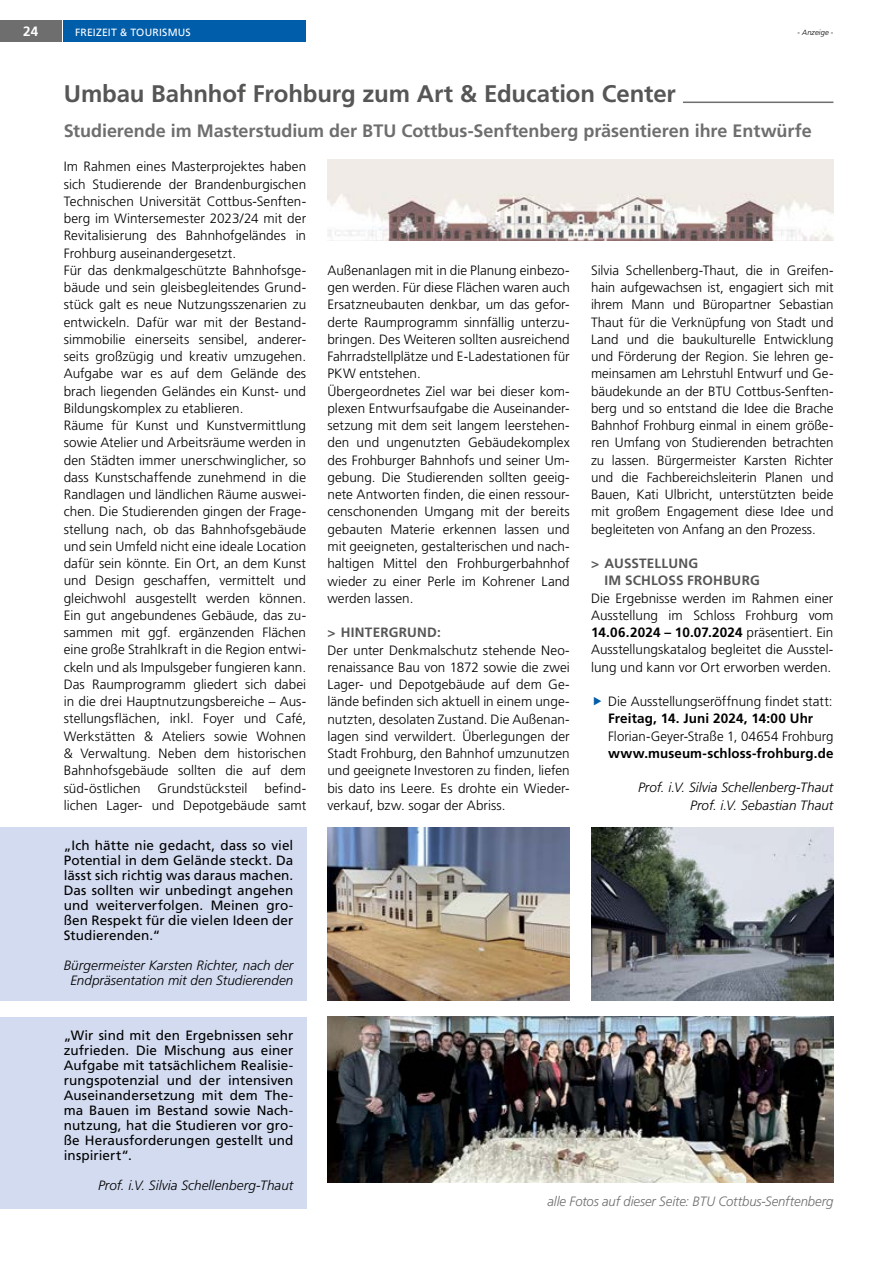
<style>
.page{position:relative;width:893px;height:1263px;background:#fff}
.page>*{position:absolute;margin:0;border:0;box-sizing:border-box;transform-origin:0 0}
.t1{font:700 24px "Frutiger LT Std";letter-spacing:-.005em;color:#565655}
.t2{font:700 18px "Frutiger LT Std";letter-spacing:-.005em;color:#6e6e6e}
.t3{font:300 13.5px/17.2px "Frutiger LT Std";letter-spacing:.005em;color:#000;text-align:justify}
.t4{font:13.5px/15px "Frutiger LT Std";letter-spacing:.01em;color:#000;text-align:justify}
.t5{font:italic 300 13.5px/17.2px "Frutiger LT Std";letter-spacing:.005em;color:#000;text-align:right}
.t6{font:700 13.5px "Frutiger LT Std";letter-spacing:.01em;color:#000}
.t7{font:italic 300 13.5px "Frutiger LT Std";letter-spacing:-.005em;color:#6e6e6e}
.t8{font:700 13.5px/17.2px "Frutiger LT Std";letter-spacing:.015em;color:#565655}
.t9{font:700 13.5px "Frutiger LT Std";color:#fff}
.t10{font:10.5px "Frutiger LT Std";letter-spacing:.02em;color:#fff}
.t11{font:italic 300 7.5px "Frutiger LT Std";letter-spacing:.02em;color:#000}
.s1{font-weight:700}
</style>
<div class="page">
<div style="left:64px;top:20px;width:242px;height:22px;background:#005daa"></div>
<div style="left:0;top:20px;width:62px;height:22px;background:#6e6e6e"></div>
<hr style="left:683px;top:102px;width:150px;height:1px;background:#6e6e6e">
<div style="left:0;top:1017px;width:306px;height:191px;background:#d3dbf0"></div>
<div style="left:0;top:827px;width:306px;height:174px;background:#d3dbf0"></div>
<img style="left:327px;top:1017px;width:506px;height:165px">
<img style="left:327px;top:160px;width:506px;height:80px">
<img style="left:327px;top:827px;width:243px;height:174px">
<img style="left:591px;top:827px;width:242px;height:174px">
<p class="t9" style="left:23px;top:23px;width:17px">24</p>
<p class="t10" style="left:75px;top:26px;width:117px">FREIZEIT &amp; TOURISMUS</p>
<p class="t11" style="left:798px;top:29px;width:37px">- Anzeige -</p>
<h1 class="t1" style="left:64px;top:80px;width:614px">Umbau Bahnhof Frohburg zum Art &amp; Education Center</h1>
<h2 class="t2" style="left:64px;top:120px;width:749px">Studierende im Masterstudium der BTU Cottbus-Senftenberg präsentieren ihre Entwürfe</h2>
<p class="t3" style="left:64px;top:158px;width:244px;text-align:left">Im Rahmen eines Masterprojektes haben sich Studierende der Brandenburgischen Technischen Universität Cottbus-Senften&shy;berg im Wintersemester 2023/24 mit der Revitalisierung des Bahnhofgeländes in Frohburg auseinandergesetzt.<br>Für das denkmalgeschützte Bahnhofsge&shy;bäude und sein gleisbegleitendes Grund&shy;stück galt es neue Nutzungsszenarien zu entwickeln. Dafür war mit der Bestand&shy;simmobilie einerseits sensibel, anderer&shy;seits großzügig und kreativ umzugehen.<br>Aufgabe war es auf dem Gelände des brach liegenden Geländes ein Kunst- und Bildungskomplex zu etablieren.<br>Räume für Kunst und Kunstvermittlung sowie Atelier und Arbeitsräume werden in den Städten immer unerschwinglicher, so dass Kunstschaffende zunehmend in die Randlagen und ländlichen Räume auswei&shy;chen. Die Studierenden gingen der Frage&shy;stellung nach, ob das Bahnhofsgebäude und sein Umfeld nicht eine ideale Location dafür sein könnte. Ein Ort, an dem Kunst und Design geschaffen, vermittelt und gleichwohl ausgestellt werden können.<br>Ein gut angebundenes Gebäude, das zu&shy;sammen mit ggf. ergänzenden Flächen eine große Strahlkraft in die Region entwi&shy;ckeln und als Impulsgeber fungieren kann.<br>Das Raumprogramm gliedert sich dabei in die drei Hauptnutzungsbereiche – Aus&shy;stellungsflächen, inkl. Foyer und Café, Werkstätten &amp; Ateliers sowie Wohnen &amp; Verwaltung. Neben dem historischen Bahnhofsgebäude sollten die auf dem süd-östlichen Grundstücksteil befind&shy;lichen Lager- und Depotgebäude samt</p>
<p class="t4" style="left:64px;top:838px;width:231px">„Ich hätte nie gedacht, dass so viel Potential in dem Gelände steckt. Da lässt sich richtig was daraus machen.<br>Das sollten wir unbedingt angehen und weiterverfolgen. Meinen gro&shy;ßen Respekt für die vielen Ideen der Studierenden.“</p>
<p class="t5" style="left:64px;top:958px;width:231px;line-height:15px;text-align:center">Bürgermeister Karsten Richter, nach der<br>Endpräsentation mit den Studierenden</p>
<p class="t4" style="left:64px;top:1027px;width:231px">„Wir sind mit den Ergebnissen sehr zufrieden. Die Mischung aus einer Aufgabe mit tatsächlichem Realisie&shy;rungspotenzial und der intensiven Auseinandersetzung mit dem The&shy;ma Bauen im Bestand sowie Nach&shy;nutzung, hat die Studieren vor gro&shy;ße Herausforderungen gestellt und inspiriert“.</p>
<p class="t5" style="left:98px;top:1176px;width:197px">Prof. i.V. Silvia Schellenberg-Thaut</p>
<p class="t3" style="left:327px;top:262px;width:244px;text-align:left">Außenanlagen mit in die Planung einbezo&shy;gen werden. Für diese Flächen waren auch Ersatzneubauten denkbar, um das gefor&shy;derte Raumprogramm sinnfällig unterzu&shy;bringen. Des Weiteren sollten ausreichend Fahrradstellplätze und E-Ladestationen für PKW entstehen.<br>Übergeordnetes Ziel war bei dieser kom&shy;plexen Entwurfsaufgabe die Auseinander&shy;setzung mit dem seit langem leerstehen&shy;den und ungenutzten Gebäudekomplex des Frohburger Bahnhofs und seiner Um&shy;gebung. Die Studierenden sollten geeig&shy;nete Antworten finden, die einen ressour&shy;censchonenden Umgang mit der bereits gebauten Materie erkennen lassen und mit geeigneten, gestalterischen und nach&shy;haltigen Mittel den Frohburgerbahnhof wieder zu einer Perle im Kohrener Land werden lassen.</p>
<p class="t8" style="left:327px;top:624px;width:115px">&gt; HINTERGRUND:</p>
<p class="t3" style="left:327px;top:641px;width:244px">Der unter Denkmalschutz stehende Neo&shy;renaissance Bau von 1872 sowie die zwei Lager- und Depotgebäude auf dem Ge&shy;lände befinden sich aktuell in einem unge&shy;nutzten, desolaten Zustand. Die Außenan&shy;lagen sind verwildert. Überlegungen der Stadt Frohburg, den Bahnhof umzunutzen und geeignete Investoren zu finden, liefen bis dato ins Leere. Es drohte ein Wieder&shy;verkauf, bzw. sogar der Abriss.</p>
<p class="t3" style="left:591px;top:262px;width:244px">Silvia Schellenberg-Thaut, die in Greifen&shy;hain aufgewachsen ist, engagiert sich mit ihrem Mann und Büropartner Sebastian Thaut für die Verknüpfung von Stadt und Land und die baukulturelle Entwicklung und Förderung der Region. Sie lehren ge&shy;meinsamen am Lehrstuhl Entwurf und Ge&shy;bäudekunde an der BTU Cottbus-Senften&shy;berg und so entstand die Idee die Brache Bahnhof Frohburg einmal in einem größe&shy;ren Umfang von Studierenden betrachten zu lassen. Bürgermeister Karsten Richter und die Fachbereichsleiterin Planen und Bauen, Kati Ulbricht, unterstützten beide mit großem Engagement diese Idee und begleiteten von Anfang an den Prozess.</p>
<p class="t8" style="left:605px;top:555px;width:157px;text-indent:-14px">&gt; AUSSTELLUNG<br>IM SCHLOSS FROHBURG</p>
<p class="t3" style="left:591px;top:589px;width:244px">Die Ergebnisse werden im Rahmen einer Ausstellung im Schloss Frohburg vom <span class="s1">14.06.2024 – 10.07.2024</span> präsentiert. Ein Ausstellungskatalog begleitet die Ausstel&shy;lung und kann vor Ort erworben werden.</p>
<p class="t3" style="left:608px;top:693px;width:226px">Die Ausstellungseröffnung findet statt:</p>
<p class="t6" style="left:608px;top:711px;width:207px">Freitag, 14. Juni 2024, 14:00 Uhr</p>
<p class="t3" style="left:608px;top:727px;width:227px">Florian-Geyer-Straße 1, 04654 Frohburg</p>
<p class="t6" style="left:608px;top:745px;width:227px">www.museum-schloss-frohburg.de</p>
<p class="t5" style="left:638px;top:779px;width:197px">Prof. i.V. Silvia Schellenberg-Thaut<br>Prof. i.V. Sebastian Thaut</p>
<p class="t7" style="left:547px;top:1194px;width:287px">alle Fotos auf dieser Seite: BTU Cottbus-Senftenberg</p>
</div>
